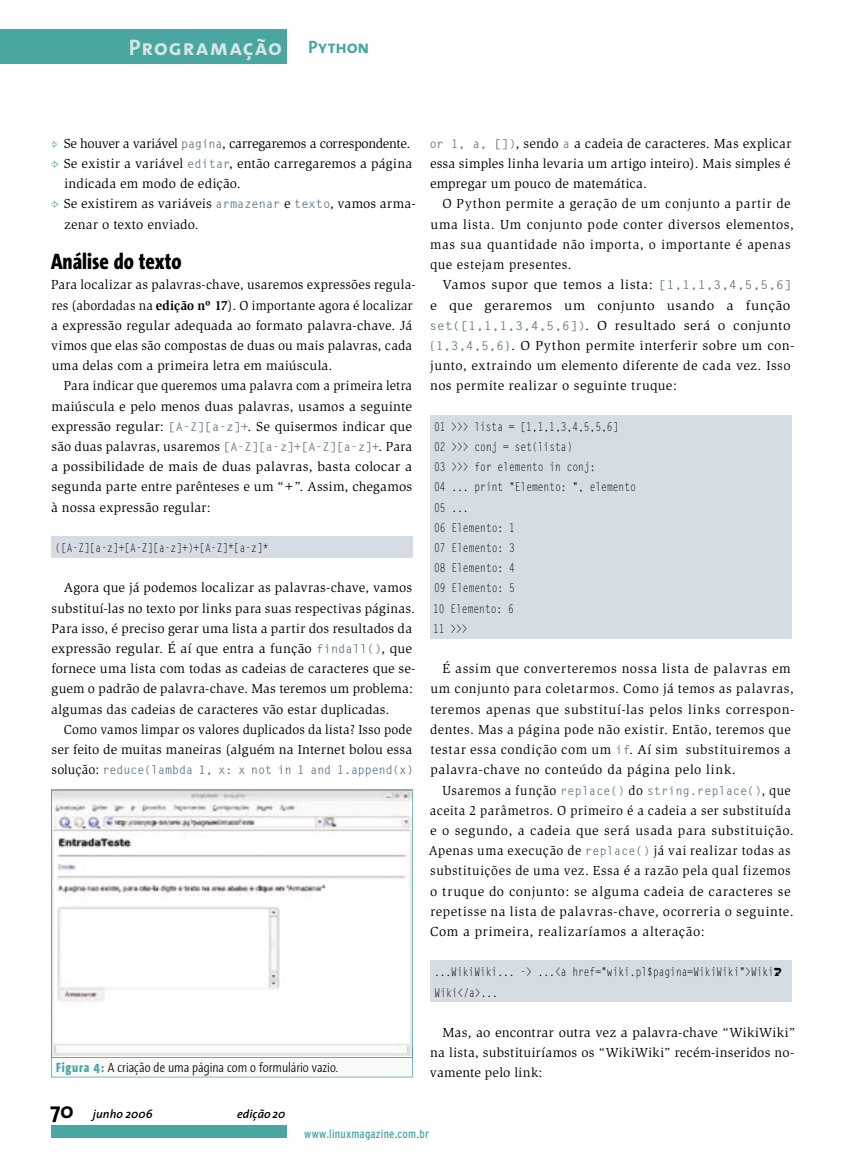
<style>
.page{position:relative;width:868px;height:1170px;background:#fff}
.page>*{position:absolute;margin:0;border:0;box-sizing:border-box;transform-origin:0 0}
.t1{font:800 22.5px "The Sans Condensed";color:#000}
.t2{font:22.5px "The Sans Bold Caps";letter-spacing:.04em;color:#d6e6e5}
.t3{font:700 22.5px "The Sans";color:#000}
.t4{font:18px "The Sans Bold Caps";letter-spacing:-.005em;color:#4aa6a1}
.t5{font:13.5px/20.2px "Slimbach";letter-spacing:.03em;color:#000}
.t6{font:13.5px/20.2px "Slimbach";letter-spacing:.03em;color:#000;text-align:justify;scale:.96 1}
.t7{font:13.5px/20.2px "Slimbach";letter-spacing:.03em;color:#000;scale:1.05 1}
.t8{font:13.5px/20.2px "Slimbach";letter-spacing:.01em;color:#000}
.t9{font:300 13.5px "The Sans Condensed";color:#000}
.t10{font:12px/20.2px "Gothic Looser";color:#000;scale:.8 1}
.t11{font:700 12px "Gothic Looser";color:#677c8d;scale:.96 1}
.t12{font:700 12px "Gothic Looser";letter-spacing:.03em;color:#677c8d;scale:.95 1}
.t13{font:condensed 12px "Interstate";letter-spacing:.015em;color:#4aa6a1}
.t14{font:italic 600 12px "The Sans";letter-spacing:.01em;color:#000}
.s1{font-family:"Gothic Looser";font-weight:700;font-size:12px;color:#677c8d}
.s2{font-weight:700}
.s3{font-family:"Slimbach";font-weight:400;font-size:13.5px;color:#000}
.s4{font-weight:800;color:#4aa6a1}
</style>
<div class="page">
<div style="left:51px;top:536px;width:361px;height:21px;background:#d5dce3"></div>
<div style="left:429px;top:415px;width:362px;height:21px;background:#d5dce3"></div>
<div style="left:429px;top:435px;width:362px;height:21px;background:#d5dce3"></div>
<div style="left:429px;top:455px;width:362px;height:21px;background:#d5dce3"></div>
<div style="left:429px;top:475px;width:362px;height:21px;background:#d5dce3"></div>
<div style="left:429px;top:496px;width:362px;height:21px;background:#d5dce3"></div>
<div style="left:429px;top:516px;width:362px;height:21px;background:#d5dce3"></div>
<div style="left:429px;top:536px;width:362px;height:21px;background:#d5dce3"></div>
<div style="left:429px;top:556px;width:362px;height:21px;background:#d5dce3"></div>
<div style="left:429px;top:576px;width:362px;height:21px;background:#d5dce3"></div>
<div style="left:429px;top:597px;width:362px;height:21px;background:#d5dce3"></div>
<div style="left:429px;top:617px;width:362px;height:21px;background:#d5dce3"></div>
<div style="left:429px;top:960px;width:362px;height:21px;background:#d5dce3"></div>
<div style="left:429px;top:980px;width:362px;height:21px;background:#d5dce3"></div>
<svg style="left:51px;top:1046px;width:362px;height:31px"></svg>
<svg style="left:51px;top:789px;width:361px;height:268px"></svg>
<div style="left:0;top:30px;width:286px;height:34px;background:#4aa6a1"></div>
<div style="left:51px;top:1125px;width:235px;height:12px;background:#4aa6a1"></div>
<h1 class="t2" style="left:129px;top:28px;width:154px">Programação</h1>
<h2 class="t4" style="left:308px;top:32px;width:63px">Python</h2>
<p class="t8" style="left:64px;top:133px;width:353px">Se houver a variável <span class="s1">pagina</span>, carregaremos a correspondente.<br>Se existir a variável <span class="s1">editar</span>, então carregaremos a página indicada em modo de edição.<br>Se existirem as variáveis <span class="s1">armazenar</span> e <span class="s1">texto</span>, vamos arma&shy;zenar o texto enviado.</p>
<h1 class="t1" style="left:51px;top:249px;width:132px">Análise do texto</h1>
<p class="t5" style="left:51px;top:275px;width:366px">Para localizar as palavras-chave, usaremos expressões regula&shy;res (abordadas na <span class="s2">edição nº 17</span> ). O importante agora é localizar a expressão regular adequada ao formato palavra-chave. Já vimos que elas são compostas de duas ou mais palavras, cada uma delas com a primeira letra em maiúscula.</p>
<p class="t6" style="left:51px;top:376px;width:377px;text-indent:13px">Para indicar que queremos uma palavra com a primeira letra maiúscula e pelo menos duas palavras, usamos a seguinte expressão regular: <span class="s1">[A-Z][a-z]+</span> . Se quisermos indicar que são duas palavras, usaremos <span class="s1">[A-Z][a-z]+[A-Z][a-z]+</span> . Para a possibilidade de mais de duas palavras, basta colocar a segunda parte entre parênteses e um “+”. Assim, chegamos à nossa expressão regular:</p>
<p class="t10" style="left:55px;top:537px;width:268px">([A-Z][a-z]+[A-Z][a-z]+)+[A-Z]*[a-z]*</p>
<p class="t5" style="left:51px;top:578px;width:366px;text-indent:13px">Agora que já podemos localizar as palavras-chave, vamos substituí-las no texto por links para suas respectivas páginas.<br>Para isso, é preciso gerar uma lista a partir dos resultados da expressão regular. É aí que entra a função <span class="s1">findall()</span> , que fornece uma lista com todas as cadeias de caracteres que se&shy;guem o padrão de palavra-chave. Mas teremos um problema: algumas das cadeias de caracteres vão estar duplicadas.</p>
<p class="t6" style="left:52px;top:719px;width:377px;text-align:right">Como vamos limpar os valores duplicados da lista? Isso pode ser feito de muitas maneiras (alguém na Internet bolou essa</p>
<p class="t11" style="left:52px;top:761px;width:378px"><span class="s3">solução:</span> reduce(lambda 1, x: x not in 1 and 1.append(x)</p>
<p class="t9" style="left:56px;top:1056px;width:283px"><span class="s4">Figura 4:</span> A criação de uma página com o formulário vazio.</p>
<h1 class="t3" style="left:50px;top:1091px;width:25px">70</h1>
<p class="t14" style="left:93px;top:1103px;width:61px">junho 2006</p>
<p class="t14" style="left:237px;top:1103px;width:50px">edição 20</p>
<p class="t5" style="left:429px;top:133px;width:363px;text-align:justify"><span class="s1">or 1, a, [])</span> , sendo <span class="s1">a</span> a cadeia de caracteres. Mas explicar essa simples linha levaria um artigo inteiro). Mais simples é empregar um pouco de matemática.</p>
<p class="t5" style="left:430px;top:194px;width:365px;text-indent:12px">O Python permite a geração de um conjunto a partir de uma lista. Um conjunto pode conter diversos elementos, mas sua quantidade não importa, o importante é apenas que estejam presentes.</p>
<p class="t7" style="left:428px;top:275px;width:350px;text-indent:14px">Vamos supor que temos a lista: <span class="s1">[1,1,1,3,4,5,5,6] </span>e que geraremos um conjunto usando a função <span class="s1">set([1,1,1,3,4,5,6])</span>. O resultado será o conjunto <span class="s1">{1,3,4,5,6}</span>. O Python permite interferir sobre um con&shy;junto, extraindo um elemento diferente de cada vez. Isso nos permite realizar o seguinte truque:</p>
<p class="t10" style="left:433px;top:416px;width:255px">01 &gt;&gt;&gt; lista = [1,1,1,3,4,5,5,6]<br>02 &gt;&gt;&gt; conj = set(lista)<br>03 &gt;&gt;&gt; for elemento in conj:<br>04 ... print "Elemento: ", elemento<br>05 ...<br>06 Elemento: 1<br>07 Elemento: 3<br>08 Elemento: 4<br>09 Elemento: 5<br>10 Elemento: 6<br>11 &gt;&gt;&gt;</p>
<p class="t5" style="left:430px;top:658px;width:365px;text-indent:12px">É assim que converteremos nossa lista de palavras em um conjunto para coletarmos. Como já temos as palavras, teremos apenas que substituí-las pelos links correspon&shy;dentes. Mas a página pode não existir. Então, teremos que testar essa condição com um <span class="s1">if</span>. Aí sim substituiremos a palavra-chave no conteúdo da página pelo link.</p>
<p class="t12" style="left:442px;top:782px;width:368px"><span class="s3">Usaremos a função</span> replace() <span class="s3">do</span> string.replace() <span class="s3">, que</span></p>
<p class="t6" style="left:428px;top:800px;width:381px;text-align:left">aceita 2 parâmetros. O primeiro é a cadeia a ser substituída e o segundo, a cadeia que será usada para substituição.<br>Apenas uma execução de <span class="s1">replace()</span> já vai realizar todas as substituições de uma vez. Essa é a razão pela qual fizemos o truque do conjunto: se alguma cadeia de caracteres se repetisse na lista de palavras-chave, ocorreria o seguinte.<br>Com a primeira, realizaríamos a alteração:</p>
<p class="t10" style="left:434px;top:961px;width:426px">...WikiWiki... -&gt; ...&lt;a href="wiki.pl$pagina=WikiWiki"&gt;Wiki<br>Wiki&lt;/a&gt;...</p>
<p class="t5" style="left:430px;top:1022px;width:366px;text-align:justify;text-indent:13px">Mas, ao encontrar outra vez a palavra-chave “WikiWiki” na lista, substituiríamos os “WikiWiki” recém-inseridos no&shy;vamente pelo link:</p>
<p class="t13" style="left:304px;top:1126px;width:126px">www.linuxmagazine.com.br</p>
</div>
